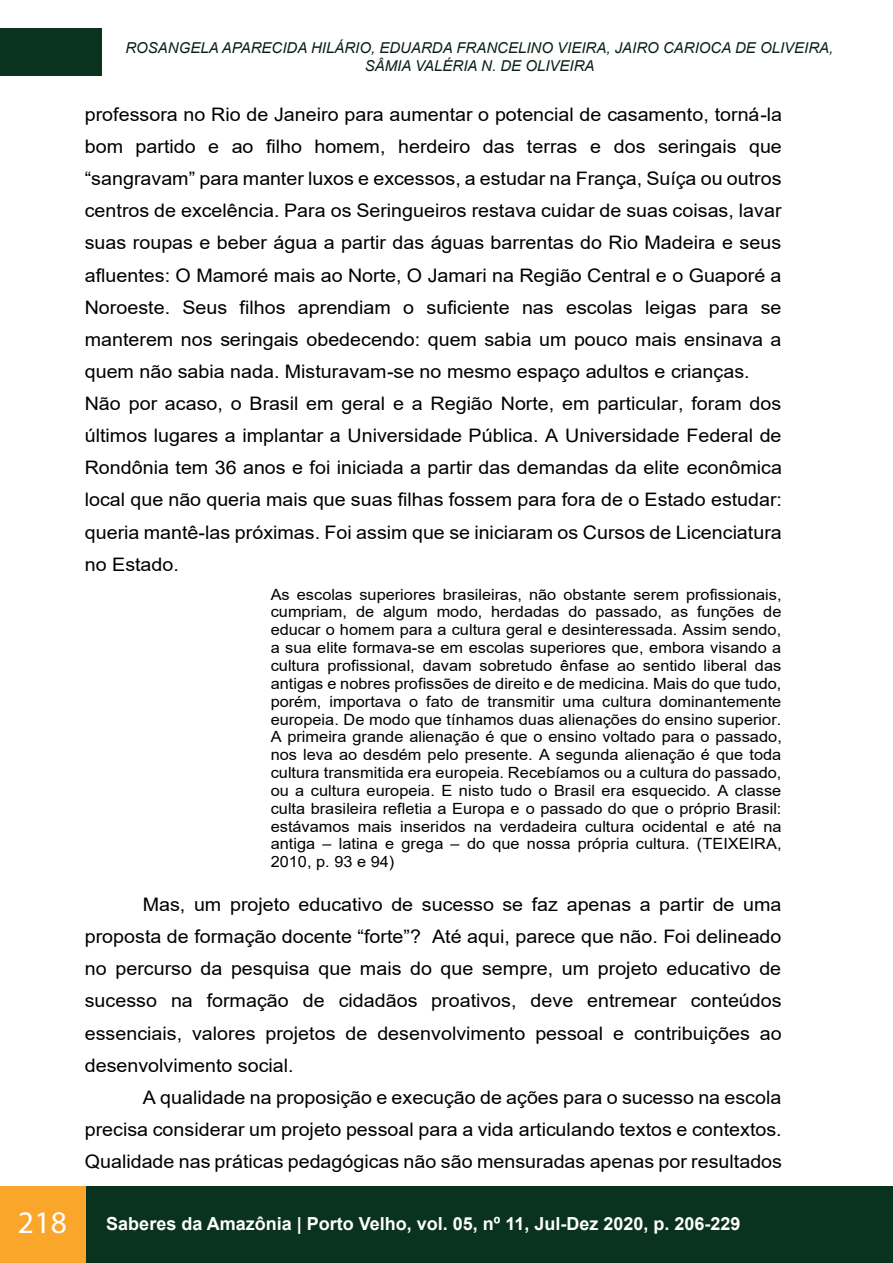
<style>
.page{position:relative;width:893px;height:1263px;background:#fff}
.page>*{position:absolute;margin:0;border:0;box-sizing:border-box;transform-origin:0 0}
.t1{font:18.6px/32.1px "Arial";color:#000;scale:1.06 1}
.t2{font:700 18px "Arial";color:#fff}
.t3{font:15.45px/17.9px "Arial";color:#000;text-align:justify;scale:1.06 1}
.t4{font:italic 15px/18px "Arial";color:#0a2011;text-align:center}
.s1{font-family:"Myriad Pro";font-weight:400;font-size:31.5px}
</style>
<div class="page">
<div style="left:0;top:28px;width:101px;height:48px;background:#09321f"></div>
<div style="left:0;top:1186px;width:893px;height:77px;background:#09321f"></div>
<div style="left:0;top:1186px;width:85px;height:77px;background:#f9a62a"></div>
<p class="t4" style="left:125px;top:39px;width:709px">ROSANGELA APARECIDA HILÁRIO, EDUARDA FRANCELINO VIEIRA, JAIRO CARIOCA DE OLIVEIRA,<br>SÂMIA VALÉRIA N. DE OLIVEIRA</p>
<p class="t1" style="left:85px;top:98px;width:659px">professora no Rio de Janeiro para aumentar o potencial de casamento, torná-la bom partido e ao filho homem, herdeiro das terras e dos seringais que “sangravam” para manter luxos e excessos, a estudar na França, Suíça ou outros centros de excelência. Para os Seringueiros restava cuidar de suas coisas, lavar suas roupas e beber água a partir das águas barrentas do Rio Madeira e seus afluentes: O Mamoré mais ao Norte, O Jamari na Região Central e o Guaporé a Noroeste. Seus filhos aprendiam o suficiente nas escolas leigas para se manterem nos seringais obedecendo: quem sabia um pouco mais ensinava a quem não sabia nada. Misturavam-se no mesmo espaço adultos e crianças.<br>Não por acaso, o Brasil em geral e a Região Norte, em particular, foram dos últimos lugares a implantar a Universidade Pública. A Universidade Federal de Rondônia tem 36 anos e foi iniciada a partir das demandas da elite econômica local que não queria mais que suas filhas fossem para fora de o Estado estudar: queria mantê-las próximas. Foi assim que se iniciaram os Cursos de Licenciatura no Estado.</p>
<p class="t3" style="left:271px;top:585px;width:484px">As escolas superiores brasileiras, não obstante serem profissionais, cumpriam, de algum modo, herdadas do passado, as funções de educar o homem para a cultura geral e desinteressada. Assim sendo, a sua elite formava-se em escolas superiores que, embora visando a cultura profissional, davam sobretudo ênfase ao sentido liberal das antigas e nobres profissões de direito e de medicina. Mais do que tudo, porém, importava o fato de transmitir uma cultura dominantemente europeia. De modo que tínhamos duas alienações do ensino superior.<br>A primeira grande alienação é que o ensino voltado para o passado, nos leva ao desdém pelo presente. A segunda alienação é que toda cultura transmitida era europeia. Recebíamos ou a cultura do passado, ou a cultura europeia. E nisto tudo o Brasil era esquecido. A classe culta brasileira refletia a Europa e o passado do que o próprio Brasil: estávamos mais inseridos na verdadeira cultura ocidental e até na antiga – latina e grega – do que nossa própria cultura. (TEIXEIRA, 2010, p. 93 e 94)</p>
<p class="t1" style="left:143px;top:888px;width:604px">Mas, um projeto educativo de sucesso se faz apenas a partir de uma</p>
<p class="t1" style="left:85px;top:920px;width:659px">proposta de formação docente “forte”? Até aqui, parece que não. Foi delineado</p>
<p class="t1" style="left:85px;top:953px;width:658px">no percurso da pesquisa que mais do que sempre, um projeto educativo de</p>
<p class="t1" style="left:85px;top:985px;width:659px">sucesso na formação de cidadãos proativos, deve entremear conteúdos</p>
<p class="t1" style="left:85px;top:1017px;width:659px">essenciais, valores projetos de desenvolvimento pessoal e contribuições ao</p>
<p class="t1" style="left:85px;top:1049px;width:198px">desenvolvimento social.</p>
<p class="t1" style="left:143px;top:1081px;width:604px">A qualidade na proposição e execução de ações para o sucesso na escola</p>
<p class="t1" style="left:85px;top:1113px;width:659px">precisa considerar um projeto pessoal para a vida articulando textos e contextos.</p>
<p class="t1" style="left:85px;top:1145px;width:659px">Qualidade nas práticas pedagógicas não são mensuradas apenas por resultados</p>
<p class="t2" style="left:18px;top:1211px;width:724px"><span class="s1">218</span> Saberes da Amazônia | Porto Velho, vol. 05, nº 11, Jul-Dez 2020, p. 206-229</p>
</div>
